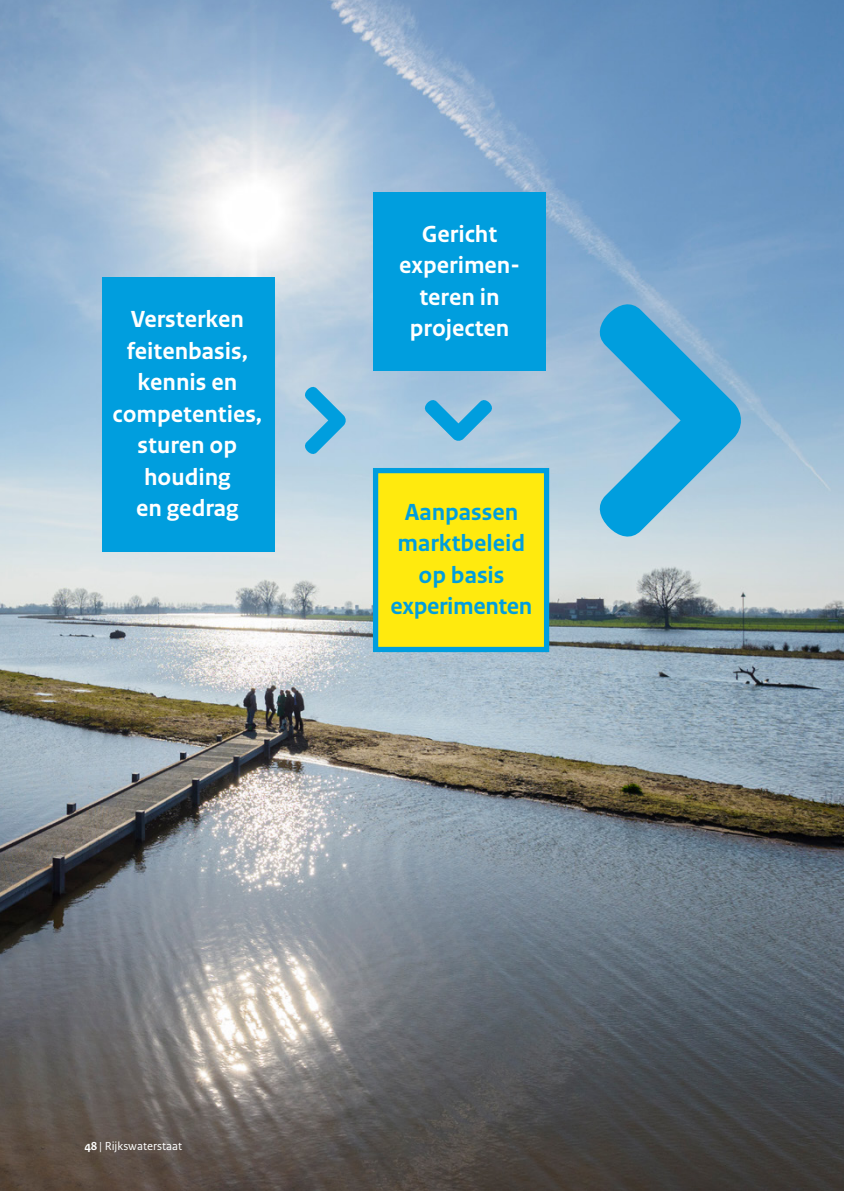
<style>
.page{position:relative;width:844px;height:1191px;background:#fff}
.page>*{position:absolute;margin:0;border:0;box-sizing:border-box;transform-origin:0 0}
.Figuur_pijlen_-_teks{font:700 24.5px/31.5px "Rijksoverheid Sans Text";color:#fff;text-align:center}
.Figuur_pijlen_-_teks-2{font:700 24.5px/31.5px "Rijksoverheid Sans Text";color:#009ede;text-align:center}
._16_RO_Paginacijfer{font:12.25px "Rijksoverheid Sans Text";color:#fff}
.s1{font-weight:700}
</style>
<div class="page">
<img style="left:0;top:0;width:843px;height:1191px">
<div style="left:373px;top:193px;width:173px;height:178px;background:#009ede"></div>
<div style="left:102px;top:278px;width:172px;height:274px;background:#009ede"></div>
<svg style="left:423px;top:399px;width:70px;height:42px;background:#65b6de"></svg>
<svg style="left:304px;top:386px;width:42px;height:69px;background:#69bae0"></svg>
<svg style="left:595px;top:300px;width:148px;height:240px;background:#60b2da"></svg>
<div style="left:373px;top:468px;width:176px;height:184px;background:#ffea0e;border:5px solid #009ede"></div>
<p class="Figuur_pijlen_-_teks" style="left:112px;top:304px;width:151px">Versterken feitenbasis, kennis en competenties, sturen op houding<br>en gedrag</p>
<p class="Figuur_pijlen_-_teks" style="left:399px;top:218px;width:122px">Gericht experimen&shy;teren in projecten</p>
<p class="Figuur_pijlen_-_teks-2" style="left:390px;top:496px;width:143px">Aanpassen marktbeleid op basis experimenten</p>
<p class="_16_RO_Paginacijfer" style="left:84px;top:1139px;width:99px"><span class="s1">48</span> | Rijkswaterstaat</p>
</div>
